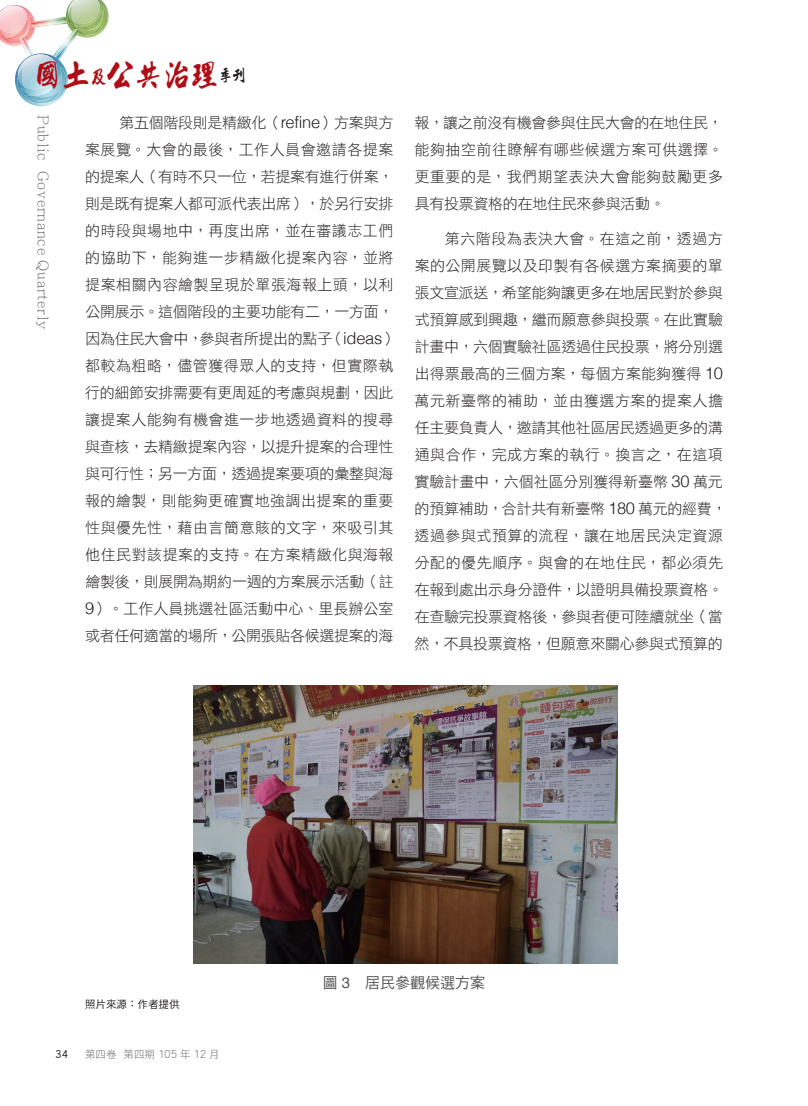
<style>
.page{position:relative;width:808px;height:1106px;background:#fff}
.page>*{position:absolute;margin:0;border:0;box-sizing:border-box;transform-origin:0 0}
.t1{font:27.75px "winman tun 100145";color:#b00d15}
.t2{font:15px/27px "DF Hei Std W3";letter-spacing:-.005em;color:#231f20}
.t3{font:15px "DF Hei Std W5";color:#57585a}
.t4{font:300 14.85px "Adobe Ming Std";letter-spacing:.05em;color:#6c6d70}
.t5{font:12px "DF Hei Std W5";color:#231f20}
.t6{font:10.5px "DF Hei Std W3";color:#6c6d70}
.t7{font:10.5px "DF Hei Std W5";color:#231f20}
.s1{font-size:16.5px}
.s2{font-size:15px;color:#231f20}
.s3{font-family:"Helvetica";font-weight:300;font-size:16.5px}
.s4{font-family:"Helvetica"}
.s5{font-size:12px}
</style>
<div class="page">
<img style="left:193px;top:685px;width:425px;height:278px">
<svg style="left:0;top:0;width:109px;height:106px"></svg>
<h1 class="t1" style="left:34px;top:62px;width:214px">國土<span class="s1">及</span>公共治理<span class="s2">季刊</span></h1>
<p class="t4" style="left:52px;top:115px;width:216px;rotate:90deg">Public Governance Quarterly</p>
<p class="t2" style="left:85px;top:109px;width:314px;text-indent:34px">第五個階段則是精緻化（<span class="s3">refine</span>）方案與方案展覽。大會的最後，工作人員會邀請各提案的提案人（有時不只一位，若提案有進行併案，則是既有提案人都可派代表出席），於另行安排的時段與場地中，再度出席，並在審議志工們的協助下，能夠進一步精緻化提案內容，並將提案相關內容繪製呈現於單張海報上頭，以利公開展示。這個階段的主要功能有二，一方面，因為住民大會中，參與者所提出的點子（<span class="s3">ideas</span>）都較為粗略，儘管獲得眾人的支持，但實際執行的細節安排需要有更周延的考慮與規劃，因此讓提案人能夠有機會進一步地透過資料的搜尋與查核，去精緻提案內容，以提升提案的合理性與可行性；另一方面，透過提案要項的彙整與海報的繪製，則能夠更確實地強調出提案的重要性與優先性，藉由言簡意賅的文字，來吸引其他住民對該提案的支持。在方案精緻化與海報繪製後，則展開為期約一週的方案展示活動（註<br><span class="s3">9</span>）。工作人員挑選社區活動中心、里長辦公室或者任何適當的場所，公開張貼各候選提案的海</p>
<p class="t2" style="left:415px;top:109px;width:310px;text-align:justify">報，讓之前沒有機會參與住民大會的在地住民，能夠抽空前往瞭解有哪些候選方案可供選擇。更重要的是，我們期望表決大會能夠鼓勵更多具有投票資格的在地住民來參與活動。</p>
<p class="t2" style="left:415px;top:225px;width:314px;text-indent:30px">第六階段為表決大會。在這之前，透過方案的公開展覽以及印製有各候選方案摘要的單張文宣派送，希望能夠讓更多在地居民對於參與式預算感到興趣，繼而願意參與投票。在此實驗計畫中，六個實驗社區透過住民投票，將分別選出得票最高的三個方案，每個方案能夠獲得 <span class="s3">10</span>萬元新臺幣的補助，並由獲選方案的提案人擔任主要負責人，邀請其他社區居民透過更多的溝通與合作，完成方案的執行。換言之，在這項實驗計畫中，六個社區分別獲得新臺幣 <span class="s3">30</span> 萬元的預算補助，合計共有新臺幣 <span class="s3">180</span> 萬元的經費，透過參與式預算的流程，讓在地居民決定資源分配的優先順序。與會的在地住民，都必須先在報到處出示身分證件，以證明具備投票資格。在查驗完投票資格後，參與者便可陸續就坐（當然，不具投票資格，但願意來關心參與式預算的</p>
<p class="t7" style="left:85px;top:998px;width:96px">照片來源：作者提供</p>
<p class="t3" style="left:323px;top:974px;width:164px">圖 <span class="s4">3</span> 居民參觀候選方案</p>
<p class="t5" style="left:55px;top:1047px;width:15px">34</p>
<p class="t6" style="left:85px;top:1048px;width:136px">第四卷 第四期 <span class="s5">105</span> 年 <span class="s5">12</span> 月</p>
</div>
